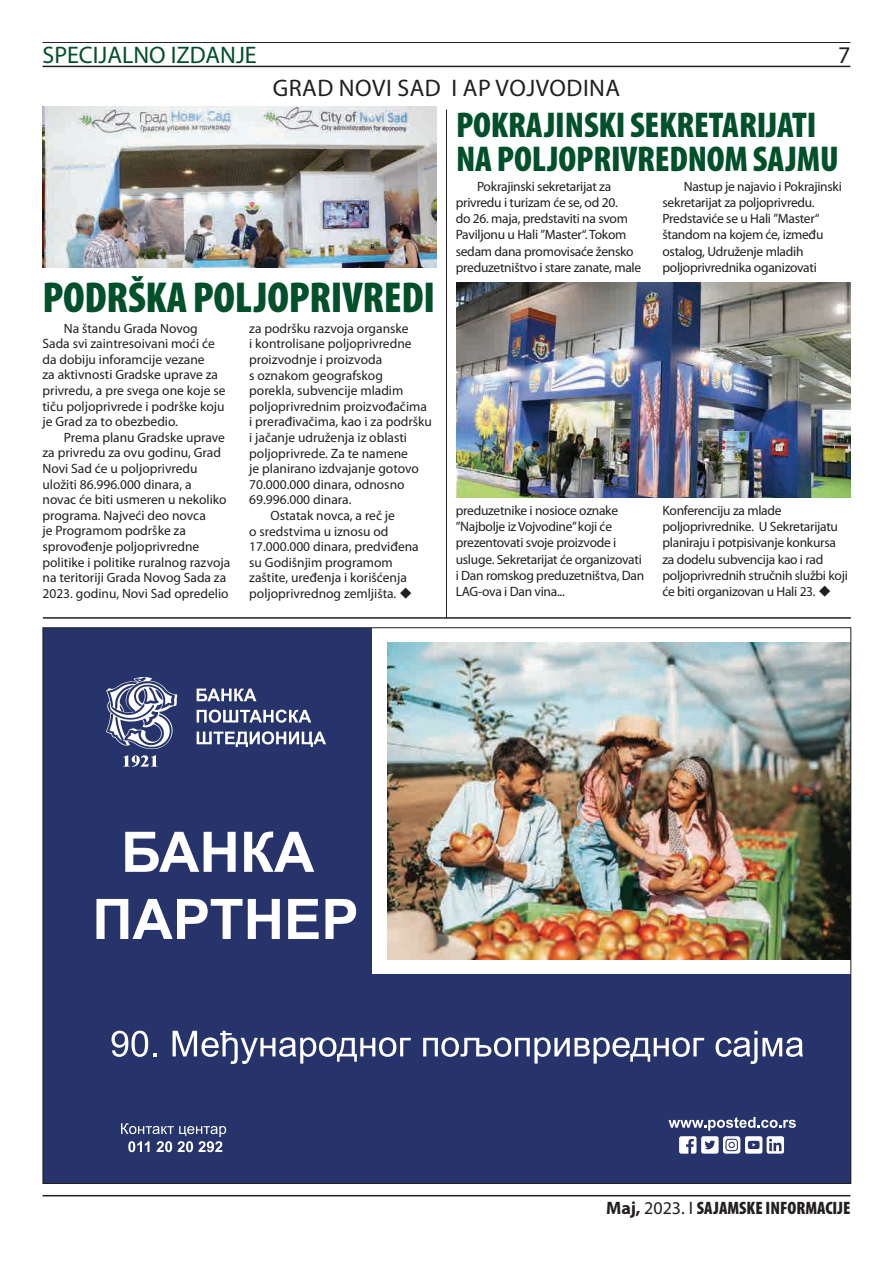
<style>
.page{position:relative;width:893px;height:1263px;background:#fff}
.page>*{position:absolute;margin:0;border:0;box-sizing:border-box;transform-origin:0 0}
.t1{font:900 condensed 43.5px "Myriad Pro";letter-spacing:-.005em;color:#005029}
.t2{font:900 condensed 36px/34.5px "Myriad Pro";letter-spacing:-.005em;color:#005029}
.t3{font:24px "Myriad Pro";letter-spacing:.02em;color:#231f20}
.t4{font:24px "Myriad Pro";color:#005029}
.t5{font:900 condensed 18px "Myriad Pro";color:#231f20}
.t6{font:13.5px/16.2px "Myriad Pro";letter-spacing:-.005em;color:#231f20}
.s1{font-weight:700;font-stretch:normal}
.s2{font-weight:400;font-stretch:normal}
</style>
<div class="page">
<hr style="left:43px;top:42px;width:807px;height:1px;background:#231f20">
<hr style="left:43px;top:66px;width:807px;height:1px;background:#231f20">
<hr style="left:43px;top:1195px;width:807px;height:1px;background:#231f20">
<hr style="left:43px;top:617px;width:808px;height:2px;background:#231f20">
<div style="left:43px;top:628px;width:808px;height:555px;background:#26346b"></div>
<svg style="left:125px;top:832px;width:111px;height:40px"></svg>
<svg style="left:244px;top:831px;width:70px;height:41px"></svg>
<svg style="left:96px;top:899px;width:184px;height:40px"></svg>
<svg style="left:288px;top:899px;width:31px;height:40px"></svg>
<svg style="left:325px;top:899px;width:31px;height:40px"></svg>
<svg style="left:111px;top:1031px;width:46px;height:26px"></svg>
<svg style="left:173px;top:1031px;width:238px;height:33px"></svg>
<svg style="left:423px;top:1037px;width:281px;height:26px"></svg>
<svg style="left:716px;top:1031px;width:87px;height:33px"></svg>
<svg style="left:197px;top:688px;width:59px;height:13px"></svg>
<svg style="left:197px;top:710px;width:114px;height:13px"></svg>
<svg style="left:197px;top:731px;width:129px;height:16px"></svg>
<svg style="left:123px;top:755px;width:34px;height:12px"></svg>
<svg style="left:106px;top:677px;width:71px;height:72px"></svg>
<svg style="left:121px;top:1123px;width:105px;height:29px"></svg>
<svg style="left:668px;top:1117px;width:128px;height:36px"></svg>
<div style="left:372px;top:628px;width:479px;height:345px;background:#fff"></div>
<img style="left:387px;top:642px;width:462px;height:317px">
<img style="left:456px;top:283px;width:394px;height:215px">
<hr style="left:446px;top:110px;width:1px;height:508px;background:#231f20">
<img style="left:43px;top:107px;width:394px;height:161px">
<h3 class="t4" style="left:43px;top:42px;width:216px">SPECIJALNO IZDANJE</h3>
<h3 class="t3" style="left:838px;top:42px;width:14px">7</h3>
<h3 class="t3" style="left:273px;top:75px;width:349px">GRAD NOVI SAD I AP VOJVODINA</h3>
<h1 class="t1" style="left:43px;top:274px;width:394px">PODRŠKA POLJOPRIVREDI</h1>
<p class="t6" style="left:43px;top:320px;width:185px;line-height:15.6px;text-indent:21px">Na štandu Grada Novog<br>Sada svi zaintresoivani moći će da dobiju inforamcije vezane<br>za aktivnosti Gradske uprave za privredu, a pre svega one koje se tiču poljoprivrede i podrške koju je Grad za to obezbedio.</p>
<p class="t6" style="left:43px;top:430px;width:189px;line-height:15.6px;text-indent:21px">Prema planu Gradske uprave za privredu za ovu godinu, Grad<br>Novi Sad će u poljoprivredu uložiti 86.996.000 dinara, a<br>novac će biti usmeren u nekoliko programa. Najveći deo novca<br>je Programom podrške za sprovođenje poljoprivredne politike i politike ruralnog razvoja na teritoriji Grada Novog Sada za<br>2023. godinu, Novi Sad opredelio</p>
<p class="t6" style="left:249px;top:320px;width:161px">za podršku razvoja organske</p>
<p class="t6" style="left:249px;top:336px;width:164px">i kontrolisane poljoprivredne</p>
<p class="t6" style="left:249px;top:351px;width:134px">proizvodnje i proizvoda</p>
<p class="t6" style="left:249px;top:367px;width:135px">s oznakom geografskog</p>
<p class="t6" style="left:249px;top:383px;width:156px">porekla, subvencije mladim</p>
<p class="t6" style="left:249px;top:398px;width:179px">poljoprivrednim proizvođačima</p>
<p class="t6" style="left:249px;top:414px;width:184px">i prerađivačima, kao i za podršku</p>
<p class="t6" style="left:249px;top:430px;width:159px">i jačanje udruženja iz oblasti</p>
<p class="t6" style="left:249px;top:445px;width:160px">poljoprivrede. Za te namene</p>
<p class="t6" style="left:249px;top:461px;width:171px">je planirano izdvajanje gotovo</p>
<p class="t6" style="left:249px;top:476px;width:157px">70.000.000 dinara, odnosno</p>
<p class="t6" style="left:249px;top:492px;width:104px">69.996.000 dinara.</p>
<p class="t6" style="left:270px;top:508px;width:126px">Ostatak novca, a reč je</p>
<p class="t6" style="left:249px;top:523px;width:141px">o sredstvima u iznosu od</p>
<p class="t6" style="left:249px;top:539px;width:171px">17.000.000 dinara, predviđena</p>
<p class="t6" style="left:249px;top:554px;width:145px">su Godišnjim programom</p>
<p class="t6" style="left:249px;top:570px;width:159px">zaštite, uređenja i korišćenja</p>
<p class="t6" style="left:249px;top:586px;width:165px">poljoprivrednog zemljišta. ◆</p>
<h2 class="t2" style="left:456px;top:108px;width:384px">POKRAJINSKI SEKRETARIJATI<br>NA POLJOPRIVREDNOM SAJMU</h2>
<p class="t6" style="left:456px;top:178px;width:187px;text-indent:21px">Pokrajinski sekretarijat za privredu i turizam će se, od 20.<br>do 26. maja, predstaviti na svom<br>Paviljonu u Hali ”Master“. Tokom sedam dana promovisaće žensko preduzetništvo i stare zanate, male</p>
<p class="t6" style="left:662px;top:178px;width:181px;text-indent:21px">Nastup je najavio i Pokrajinski sekretarijat za poljoprivredu.<br>Predstaviće se u Hali ”Master“ štandom na kojem će, između ostalog, Udruženje mladih poljoprivrednika oganizovati</p>
<p class="t6" style="left:456px;top:502px;width:190px">preduzetnike i nosioce oznake ”Najbolje iz Vojvodine” koji će prezentovati svoje proizvode i usluge. Sekretarijat će organizovati i Dan romskog preduzetništva, Dan<br>LAG-ova i Dan vina...</p>
<p class="t6" style="left:662px;top:502px;width:187px">Konferenciju za mlade poljoprivrednike. U Sekretarijatu planiraju i potpisivanje konkursa za dodelu subvencija kao i rad poljoprivrednih stručnih službi koji će biti organizovan u Hali 23. ◆</p>
<h3 class="t5" style="left:606px;top:1198px;width:246px"><span class="s1">Maj,</span> <span class="s2">2023. I</span> SAJAMSKE INFORMACIJE</h3>
</div>
